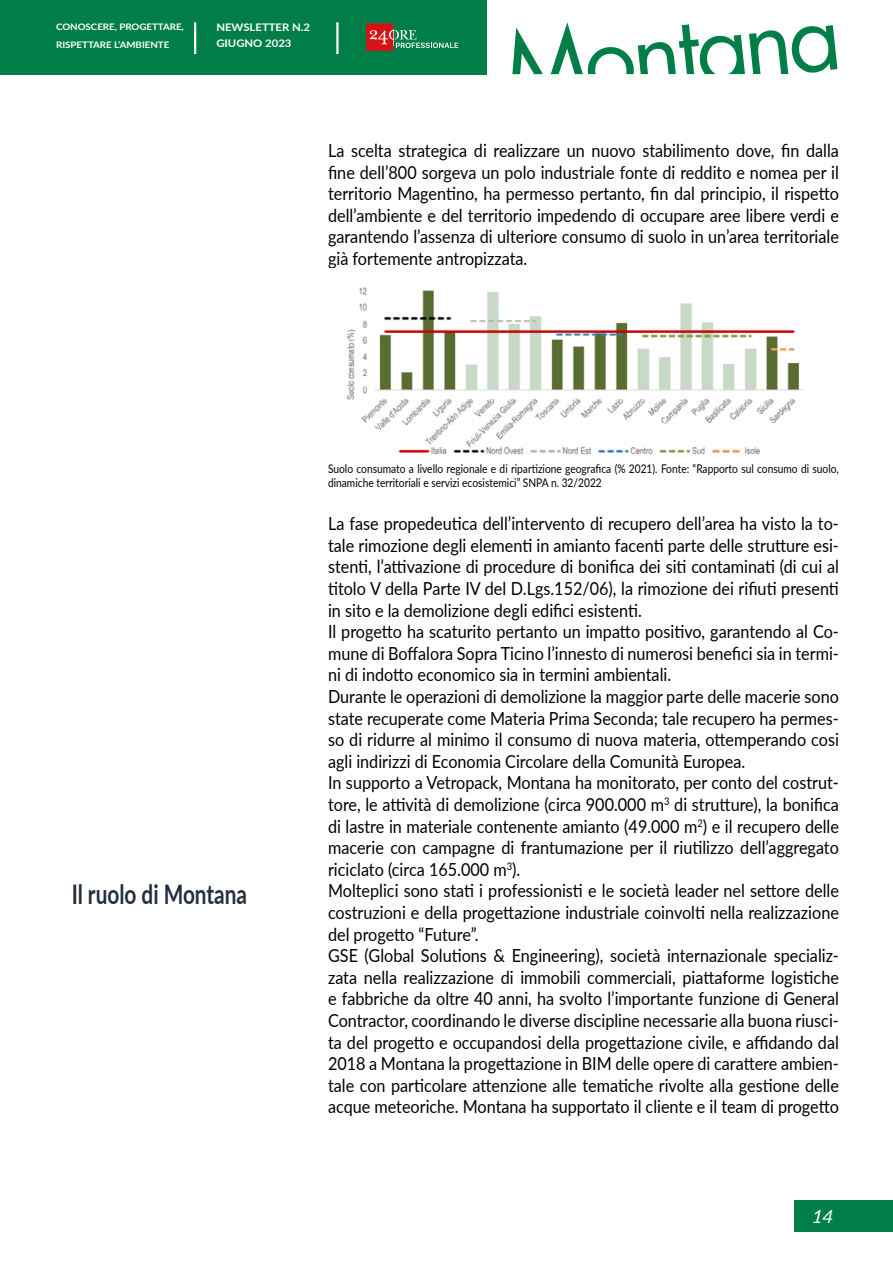
<style>
.page{position:relative;width:893px;height:1263px;background:#fff}
.page>*{position:absolute;margin:0;border:0;box-sizing:border-box;transform-origin:0 0}
.t1{font:700 27px "Lato";color:#242f3d;scale:.77 1}
.t2{font:18px/21.6px "Lato";color:#000;text-align:justify;scale:.9 1}
.t3{font:italic 18px "Lato";color:#fff}
.t4{font:12px/14.4px "Lato";color:#000;scale:.85 1}
.t5{font:700 10.5px/16.2px "Lato";color:#fff;scale:1.08 1}
.t6{font:700 9px/18px "Lato";color:#fff;scale:1.08 1}
</style>
<div class="page">
<div style="left:0;top:0;width:487px;height:74px;background:#007e48"></div>
<hr style="left:336px;top:22px;width:3px;height:32px;background:#fff">
<hr style="left:194px;top:22px;width:2px;height:32px;background:#fff">
<svg style="left:366px;top:23px;width:92px;height:28px"></svg>
<div style="left:794px;top:1200px;width:99px;height:31px;background:#007e48"></div>
<svg style="left:512px;top:22px;width:325px;height:52px"></svg>
<img style="left:346px;top:287px;width:458px;height:168px">
<p class="t6" style="left:56px;top:17px;width:120px">CONOSCERE, PROGETTARE,<br>RISPETTARE L’AMBIENTE</p>
<p class="t5" style="left:216px;top:18px;width:88px">NEWSLETTER N.2<br>GIUGNO 2023</p>
<p class="t2" style="left:328px;top:139px;width:569px">La scelta strategica di realizzare un nuovo stabilimento dove, fin dalla fine dell’800 sorgeva un polo industriale fonte di reddito e nomea per il territorio Magentino, ha permesso pertanto, fin dal principio, il rispetto dell’ambiente e del territorio impedendo di occupare aree libere verdi e garantendo l’assenza di ulteriore consumo di suolo in un’area territoriale già fortemente antropizzata.</p>
<h1 class="t1" style="left:72px;top:874px;width:229px">Il ruolo di Montana</h1>
<p class="t4" style="left:328px;top:460px;width:602px">Suolo consumato a livello regionale e di ripartizione geografica (% 2021). Fonte: “Rapporto sul consumo di suolo, dinamiche territoriali e servizi ecosistemici” SNPA n. 32/2022</p>
<p class="t2" style="left:328px;top:512px;width:569px;text-align:left">La fase propedeutica dell’intervento di recupero dell’area ha visto la to&shy;tale rimozione degli elementi in amianto facenti parte delle strutture esi&shy;stenti, l’attivazione di procedure di bonifica dei siti contaminati (di cui al titolo V della Parte IV del D.Lgs.152/06), la rimozione dei rifiuti presenti in sito e la demolizione degli edifici esistenti.<br>Il progetto ha scaturito pertanto un impatto positivo, garantendo al Co&shy;mune di Boffalora Sopra Ticino l’innesto di numerosi benefici sia in termi&shy;ni di indotto economico sia in termini ambientali.<br>Durante le operazioni di demolizione la maggior parte delle macerie sono state recuperate come Materia Prima Seconda; tale recupero ha permes&shy;so di ridurre al minimo il consumo di nuova materia, ottemperando cosi agli indirizzi di Economia Circolare della Comunità Europea.<br>In supporto a Vetropack, Montana ha monitorato, per conto del costrut&shy;tore, le attività di demolizione (circa 900.000 m<sup>3</sup> di strutture), la bonifica di lastre in materiale contenente amianto (49.000 m<sup>2</sup>) e il recupero delle macerie con campagne di frantumazione per il riutilizzo dell’aggregato riciclato (circa 165.000 m<sup>3</sup>).<br>Molteplici sono stati i professionisti e le società leader nel settore delle costruzioni e della progettazione industriale coinvolti nella realizzazione del progetto “Future”.<br>GSE (Global Solutions &amp; Engineering), società internazionale specializ&shy;zata nella realizzazione di immobili commerciali, piattaforme logistiche e fabbriche da oltre 40 anni, ha svolto l’importante funzione di General Contractor, coordinando le diverse discipline necessarie alla buona riusci&shy;ta del progetto e occupandosi della progettazione civile, e affidando dal 2018 a Montana la progettazione in BIM delle opere di carattere ambien&shy;tale con particolare attenzione alle tematiche rivolte alla gestione delle acque meteoriche. Montana ha supportato il cliente e il team di progetto</p>
<p class="t3" style="left:811px;top:1204px;width:28px">14</p>
</div>
